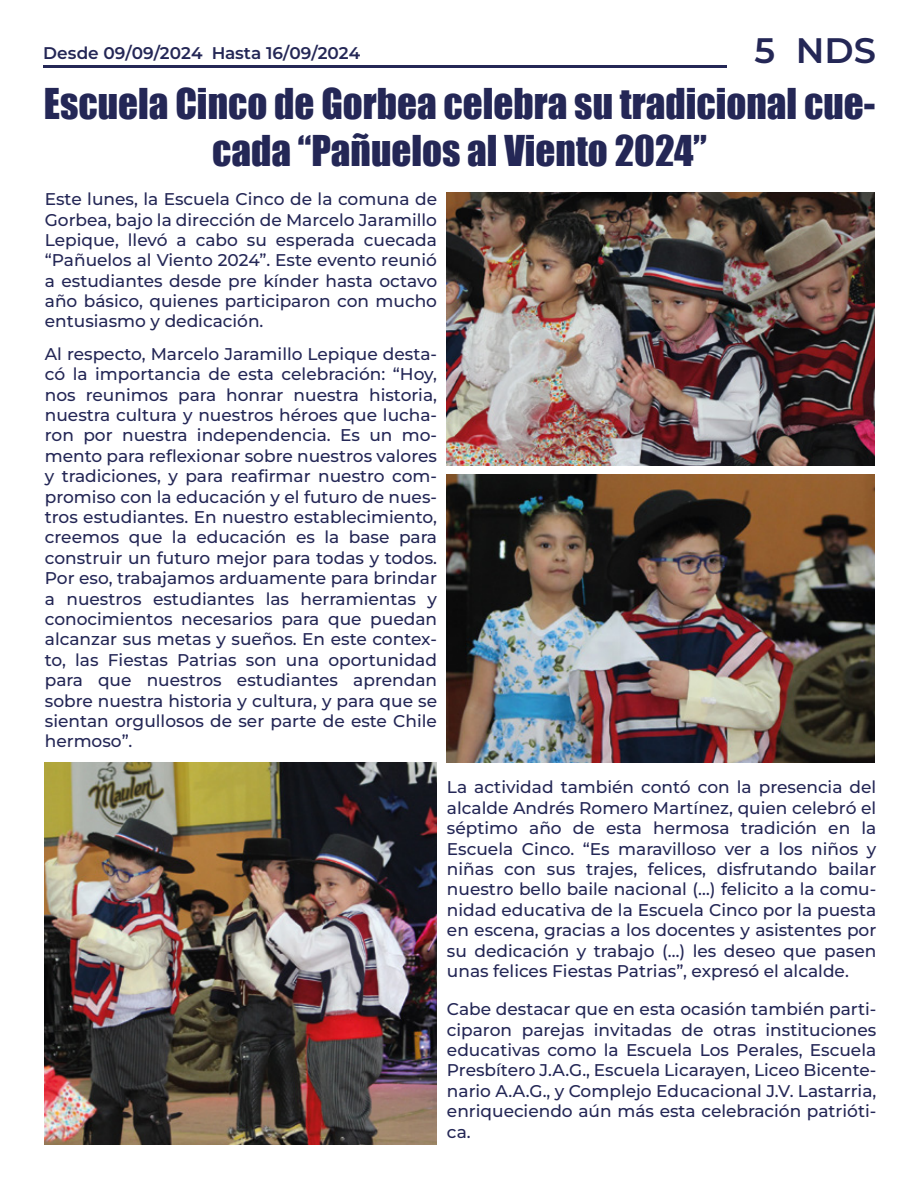
<style>
.page{position:relative;width:919px;height:1187px;background:#fff}
.page>*{position:absolute;margin:0;border:0;box-sizing:border-box;transform-origin:0 0}
.t1{font:39px/46.8px "Impact";color:#242756;text-align:center}
.t2{font:600 35.4px "Montserrat";color:#242756}
.t3{font:500 16.95px/20.4px "Montserrat";color:#242756;text-align:justify}
.t4{font:600 16.95px "Montserrat";color:#242756}
</style>
<div class="page">
<hr style="left:43px;top:65px;width:683px;height:3px;background:#242756">
<img style="left:447px;top:474px;width:427px;height:288px">
<img style="left:447px;top:192px;width:427px;height:273px">
<img style="left:44px;top:762px;width:392px;height:382px">
<p class="t4" style="left:43px;top:41px;width:318px">Desde 09/09/2024 Hasta 16/09/2024</p>
<h2 class="t2" style="left:754px;top:27px;width:123px">5 NDS</h2>
<h1 class="t1" style="left:44px;top:80px;width:832px">Escuela Cinco de Gorbea celebra su tradicional cue&shy;cada “Pañuelos al Viento 2024”</h1>
<p class="t3" style="left:45px;top:188px;width:393px">Este lunes, la Escuela Cinco de la comuna de Gorbea, bajo la dirección de Marcelo Jaramillo Lepique, llevó a cabo su esperada cuecada “Pañuelos al Viento 2024”. Este evento reunió a estudiantes desde pre kínder hasta octavo año básico, quienes participaron con mucho entusiasmo y dedicación.</p>
<p class="t3" style="left:45px;top:343px;width:393px">Al respecto, Marcelo Jaramillo Lepique desta&shy;có la importancia de esta celebración: “Hoy, nos reunimos para honrar nuestra historia, nuestra cultura y nuestros héroes que lucha&shy;ron por nuestra independencia. Es un mo&shy;mento para reflexionar sobre nuestros valores y tradiciones, y para reafirmar nuestro com&shy;promiso con la educación y el futuro de nues&shy;tros estudiantes. En nuestro establecimiento, creemos que la educación es la base para construir un futuro mejor para todas y todos.<br>Por eso, trabajamos arduamente para brindar a nuestros estudiantes las herramientas y conocimientos necesarios para que puedan alcanzar sus metas y sueños. En este contex&shy;to, las Fiestas Patrias son una oportunidad para que nuestros estudiantes aprendan sobre nuestra historia y cultura, y para que se sientan orgullosos de ser parte de este Chile hermoso”.</p>
<p class="t3" style="left:447px;top:776px;width:430px">La actividad también contó con la presencia del alcalde Andrés Romero Martínez, quien celebró el séptimo año de esta hermosa tradición en la Escuela Cinco. “Es maravilloso ver a los niños y niñas con sus trajes, felices, disfrutando bailar nuestro bello baile nacional (…) felicito a la comu&shy;nidad educativa de la Escuela Cinco por la puesta en escena, gracias a los docentes y asistentes por su dedicación y trabajo (…) les deseo que pasen unas felices Fiestas Patrias”, expresó el alcalde.</p>
<p class="t3" style="left:447px;top:998px;width:431px">Cabe destacar que en esta ocasión también parti&shy;ciparon parejas invitadas de otras instituciones educativas como la Escuela Los Perales, Escuela Presbítero J.A.G., Escuela Licarayen, Liceo Bicente&shy;nario A.A.G., y Complejo Educacional J.V. Lastarria, enriqueciendo aún más esta celebración patrióti&shy;ca.</p>
</div>
